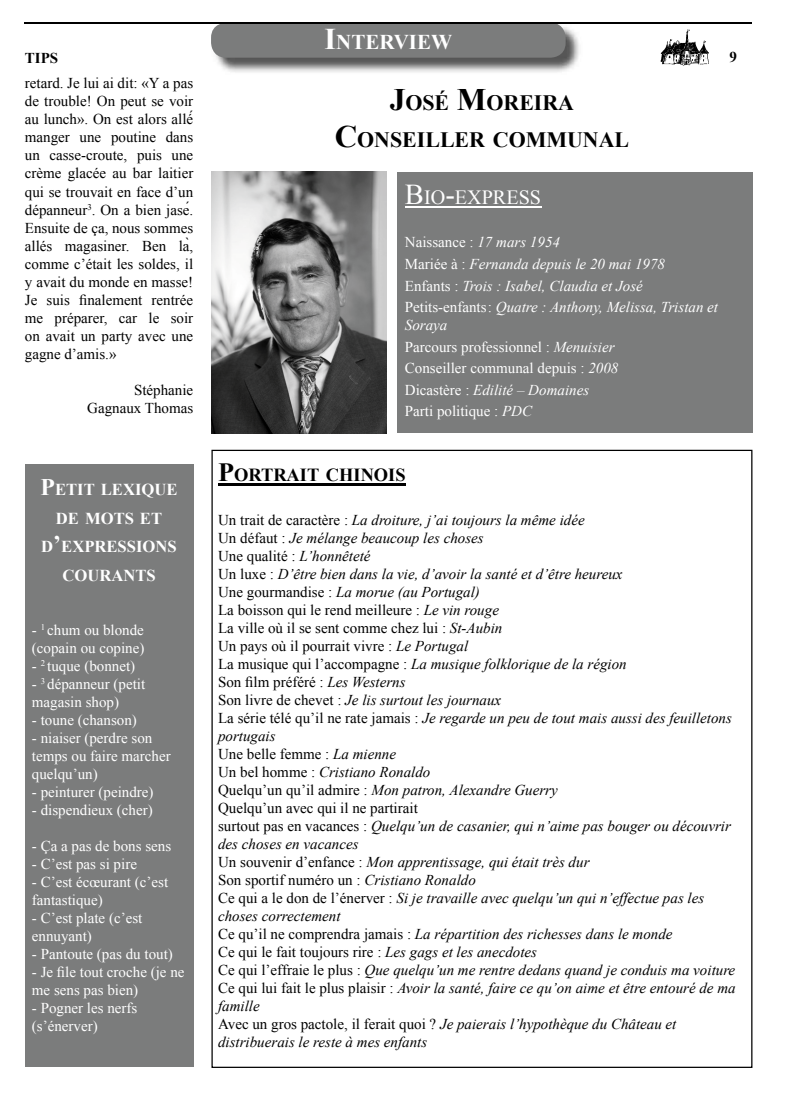
<style>
.page{position:relative;width:798px;height:1117px;background:#fff}
.page>*{position:absolute;margin:0;border:0;box-sizing:border-box;transform-origin:0 0}
.t1{font:700 21.88px/37.5px "Times New Roman";color:#000;text-align:center}
.t2{font:700 21px "Times New Roman";color:#fff}
.t3{font:20.12px "Times New Roman";color:#fff}
.t4{font:700 18.38px "Times New Roman";color:#000}
.t5{font:700 16.62px/28.5px "Times New Roman";color:#fff;text-align:center}
.t6{font:italic 15px/18px "Times New Roman";color:#000}
.t7{font:15px/18px "Times New Roman";color:#fff}
.t8{font:15px/18px "Times New Roman";color:#000}
.t9{font:italic 15px/21.5px "Times New Roman";color:#fff}
.t10{font:700 15px "Times New Roman";color:#000}
.s1{font-size:30px}
.s2{font-size:23.75px}
.s3{font-size:31.25px}
.s4{font-size:28.75px}
.s5{font-style:normal}
.s6{font-style:italic}
.s7{font-size:26.25px}
</style>
<div class="page">
<div style="left:25px;top:464px;width:168px;height:603px;background:#7b7c7c"></div>
<img style="left:211px;top:23px;width:371px;height:49px">
<div style="left:211px;top:23px;width:354px;height:35px;background:#7b7c7c;border-radius:15px"></div>
<img style="left:660px;top:29px;width:49px;height:36px">
<hr style="left:25px;top:22px;width:726px;height:1px;background:#000">
<div style="left:397px;top:172px;width:355px;height:260px;background:#7b7c7c"></div>
<hr style="left:405px;top:207px;width:136px;height:1px;background:#fff">
<svg style="left:211px;top:449px;width:541px;height:618px"></svg>
<img style="left:211px;top:171px;width:175px;height:262px">
<h2 class="t2" style="left:324px;top:28px;width:129px"><span class="s1">I</span>NTERVIEW</h2>
<p class="t10" style="left:25px;top:47px;width:35px">TIPS</p>
<p class="t10" style="left:729px;top:47px;width:9px">9</p>
<p class="t8" style="left:25px;top:74px;width:173px">retard. Je lui ai dit: «Y a pas de trouble! On peut se voir au lunch». On est alors allé́ manger une poutine dans un casse-croute, puis une crème glacée au bar laitier qui se trouvait en face d’un dépanneur<sup>3</sup>. On a bien jasé.<br>Ensuite de ça, nous sommes allés magasiner. Ben là, comme c’était les soldes, il y avait du monde en masse!<br>Je suis finalement rentrée me préparer, car le soir on avait un party avec une gagne d’amis.»</p>
<p class="t8" style="left:87px;top:380px;width:107px;text-align:right">Stéphanie<br>Gagnaux Thomas</p>
<p class="t5" style="left:41px;top:475px;width:138px"><span class="s2">P</span>ETIT LEXIQUE<br>DE MOTS ET<br>D<span class="s2">’</span>EXPRESSIONS<br>COURANTS</p>
<p class="t7" style="left:32px;top:620px;width:114px">- <sup>1</sup> chum ou blonde (copain ou copine)</p>
<p class="t7" style="left:32px;top:656px;width:105px">- <sup>2</sup> tuque (bonnet)</p>
<p class="t7" style="left:32px;top:674px;width:115px">- <sup>3</sup> dépanneur (petit magasin shop)</p>
<p class="t7" style="left:32px;top:710px;width:106px">- toune (chanson)</p>
<p class="t7" style="left:32px;top:728px;width:140px">- niaiser (perdre son temps ou faire marcher quelqu’un)</p>
<p class="t7" style="left:32px;top:782px;width:123px">- peinturer (peindre)</p>
<p class="t7" style="left:32px;top:800px;width:122px">- dispendieux (cher)</p>
<p class="t7" style="left:32px;top:836px;width:141px">- Ça a pas de bons sens</p>
<p class="t7" style="left:32px;top:854px;width:106px">- C’est pas si pire</p>
<p class="t7" style="left:32px;top:872px;width:138px">- C’est écœurant (c’est fantastique)</p>
<p class="t7" style="left:32px;top:908px;width:112px">- C’est plate (c’est ennuyant)</p>
<p class="t7" style="left:32px;top:944px;width:142px">- Pantoute (pas du tout)</p>
<p class="t7" style="left:32px;top:962px;width:154px">- Je file tout croche (je ne me sens pas bien)</p>
<p class="t7" style="left:32px;top:998px;width:107px">- Pogner les nerfs (s’énerver)</p>
<h1 class="t1" style="left:334px;top:83px;width:296px"><span class="s3">J</span>OSÉ <span class="s3">M</span>OREIRA<br><span class="s3">C</span>ONSEILLER COMMUNAL</h1>
<h3 class="t3" style="left:405px;top:184px;width:138px"><span class="s4">B</span>IO<span class="s4">-</span>EXPRESS</h3>
<p class="t9" style="left:405px;top:231px;width:314px"><span class="s5">Naissance :</span> 17 mars 1954<br><span class="s5">Mariée à :</span> Fernanda depuis le 20 mai 1978<br><span class="s5">Enfants :</span> Trois : Isabel, Claudia et José <span class="s5">Petits-enfants :</span> Quatre : Anthony, Melissa, Tristan et</p>
<p class="t7" style="left:405px;top:314px;width:215px;line-height:21.5px"><span class="s6">Soraya<br></span>Parcours professionnel : <span class="s6">Menuisier<br></span>Conseiller communal depuis : <span class="s6">2008<br></span>Dicastère : <span class="s6">Edilité – Domaines<br></span>Parti politique : <span class="s6">PDC</span></p>
<p class="t4" style="left:218px;top:462px;width:189px"><span class="s7">P</span>ORTRAIT CHINOIS</p>
<p class="t6" style="left:218px;top:510px;width:519px"><span class="s5">Un trait de caractère :</span> La droiture, j’ai toujours la même idée<br><span class="s5">Un défaut :</span> Je mélange beaucoup les choses<br><span class="s5">Une qualité :</span> L’honnêteté<br><span class="s5">Un luxe :</span> D’être bien dans la vie, d’avoir la santé et d’être heureux<br><span class="s5">Une gourmandise :</span> La morue (au Portugal)<br><span class="s5">La boisson qui le rend meilleure :</span> Le vin rouge<br><span class="s5">La ville où il se sent comme chez lui :</span> St-Aubin<br><span class="s5">Un pays où il pourrait vivre :</span> Le Portugal<br><span class="s5">La musique qui l’accompagne :</span> La musique folklorique de la région<br><span class="s5">Son film préféré :</span> Les Westerns<br><span class="s5">Son livre de chevet :</span> Je lis surtout les journaux<br><span class="s5">La série télé qu’il ne rate jamais :</span> Je regarde un peu de tout mais aussi des feuilletons portugais<br><span class="s5">Une belle femme :</span> La mienne<br><span class="s5">Un bel homme :</span> Cristiano Ronaldo<br><span class="s5">Quelqu’un qu’il admire :</span> Mon patron, Alexandre Guerry<br><span class="s5">Quelqu’un avec qui il ne partirait<br>surtout pas en vacances :</span> Quelqu’un de casanier, qui n’aime pas bouger ou découvrir des choses en vacances<br><span class="s5">Un souvenir d’enfance :</span> Mon apprentissage, qui était très dur<br><span class="s5">Son sportif numéro un :</span> Cristiano Ronaldo<br><span class="s5">Ce qui a le don de l’énerver :</span> Si je travaille avec quelqu’un qui n’effectue pas les choses correctement<br><span class="s5">Ce qu’il ne comprendra jamais :</span> La répartition des richesses dans le monde<br><span class="s5">Ce qui le fait toujours rire :</span> Les gags et les anecdotes<br><span class="s5">Ce qui l’effraie le plus :</span> Que quelqu’un me rentre dedans quand je conduis ma voiture <span class="s5">Ce qui lui fait le plus plaisir :</span> Avoir la santé, faire ce qu’on aime et être entouré de ma famille<br><span class="s5">Avec un gros pactole, il ferait quoi ?</span> Je paierais l’hypothèque du Château et distribuerais le reste à mes enfants</p>
</div>
